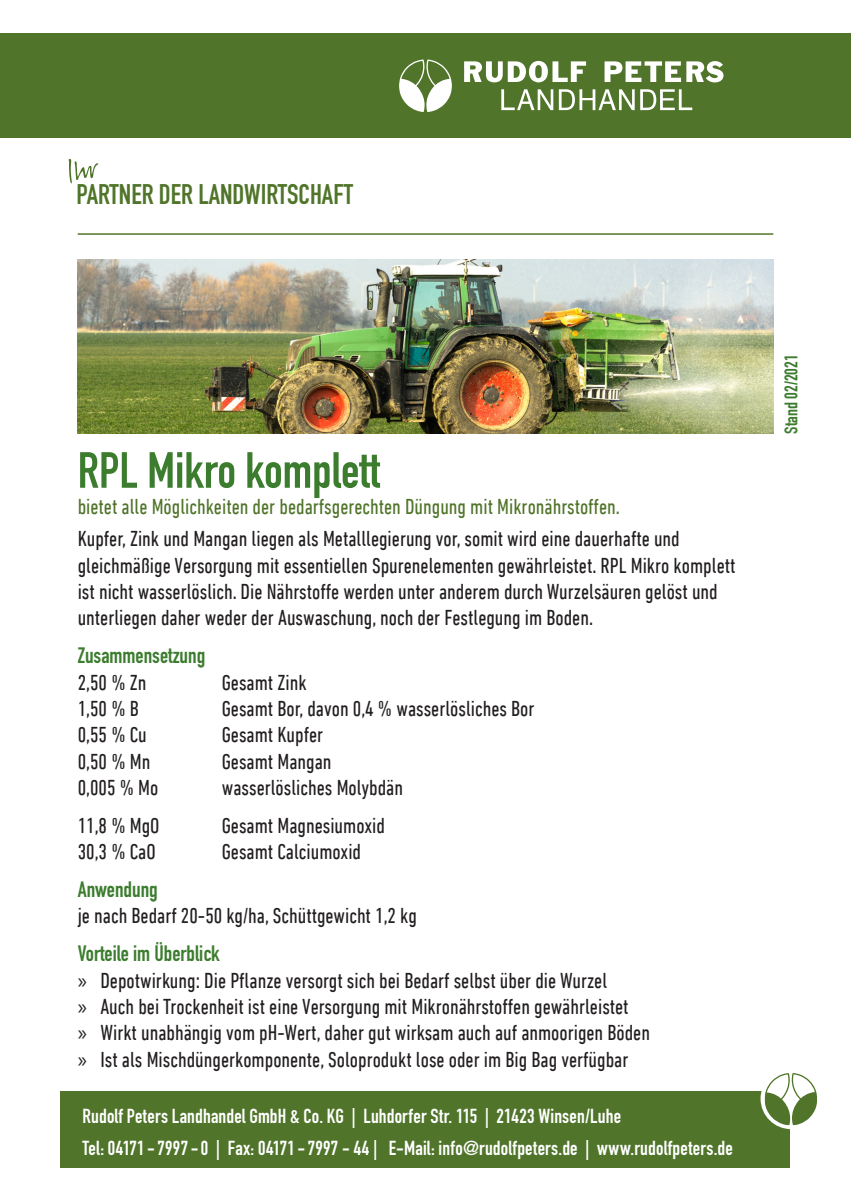
<style>
.page{position:relative;width:851px;height:1202px;background:#fff}
.page>*{position:absolute;margin:0;border:0;box-sizing:border-box;transform-origin:0 0}
.t1{font:50px "DIN Engschrift Std";color:#3c7c2e}
.t2{font:28px "DIN Engschrift Std";color:#50752a}
.t3{font:condensed 22px/26.4px "DIN Next LT Pro";color:#231f20}
.t4{font:condensed 22px "DIN Next LT Pro";color:#50752a}
.t5{font:22px "DIN Engschrift Std";color:#3c7c2e}
.t6{font:20px/32px "DIN Engschrift Std";letter-spacing:.01em;color:#fff}
.t7{font:18px "DIN Engschrift Std";color:#3c7c2e}
.s1{font-family:"Myriad Pro";font-stretch:normal}
</style>
<div class="page">
<div style="left:61px;top:1092px;width:728px;height:76px;background:#50752a"></div>
<div style="left:760px;top:1068px;width:61px;height:61px;background:#fff;border-radius:50%"></div>
<svg style="left:764px;top:1073px;width:53px;height:52px"></svg>
<div style="left:0;top:34px;width:850px;height:104px;background:#50752a"></div>
<svg style="left:399px;top:60px;width:53px;height:52px"></svg>
<svg style="left:464px;top:61px;width:122px;height:21px"></svg>
<svg style="left:501px;top:89px;width:133px;height:21px"></svg>
<svg style="left:640px;top:89px;width:52px;height:21px"></svg>
<svg style="left:604px;top:61px;width:119px;height:21px"></svg>
<svg style="left:68px;top:159px;width:30px;height:24px"></svg>
<hr style="left:78px;top:233px;width:695px;height:2px;background:#50752a">
<img style="left:78px;top:259px;width:695px;height:175px">
<p class="t2" style="left:76px;top:178px;width:278px">PARTNER DER LANDWIRTSCHAFT</p>
<h1 class="t1" style="left:78px;top:441px;width:303px">RPL Mikro komplett</h1>
<p class="t4" style="left:78px;top:494px;width:543px">bietet alle Möglichkeiten der bedarfsgerechten Düngung mit Mikronährstoffen.</p>
<p class="t3" style="left:78px;top:525px;width:659px">Kupfer, Zink und Mangan liegen als Metalllegierung vor, somit wird eine dauerhafte und gleichmäßige Versorgung mit essentiellen Spurenelementen gewährleistet. RPL Mikro komplett ist nicht wasserlöslich. Die Nährstoffe werden unter anderem durch Wurzelsäuren gelöst und unterliegen daher weder der Auswaschung, noch der Festlegung im Boden.</p>
<p class="t5" style="left:78px;top:643px;width:129px">Zusammensetzung</p>
<p class="t3" style="left:78px;top:669px;width:70px">2,50 % Zn</p>
<p class="t3" style="left:222px;top:669px;width:86px">Gesamt Zink</p>
<p class="t3" style="left:78px;top:695px;width:63px">1,50 % B</p>
<p class="t3" style="left:222px;top:695px;width:314px">Gesamt Bor, davon 0,4 % wasserlösliches Bor</p>
<p class="t3" style="left:78px;top:722px;width:71px">0,55 % Cu</p>
<p class="t3" style="left:222px;top:722px;width:103px">Gesamt Kupfer</p>
<p class="t3" style="left:78px;top:748px;width:74px">0,50 % Mn</p>
<p class="t3" style="left:222px;top:748px;width:111px">Gesamt Mangan</p>
<p class="t3" style="left:78px;top:774px;width:82px">0,005 % Mo</p>
<p class="t3" style="left:222px;top:774px;width:183px">wasserlösliches Molybdän</p>
<p class="t3" style="left:78px;top:812px;width:83px">11,8 % MgO</p>
<p class="t3" style="left:222px;top:812px;width:165px">Gesamt Magnesiumoxid</p>
<p class="t3" style="left:78px;top:838px;width:79px">30,3 % CaO</p>
<p class="t3" style="left:222px;top:838px;width:141px">Gesamt Calciumoxid</p>
<p class="t5" style="left:78px;top:876px;width:82px">Anwendung</p>
<p class="t3" style="left:78px;top:903px;width:340px">je nach Bedarf 20-50 kg/ha, Schüttgewicht 1,2 kg</p>
<p class="t5" style="left:78px;top:941px;width:144px">Vorteile im Überblick</p>
<p class="t3" style="left:78px;top:967px;width:573px"><span class="s1">»</span> Depotwirkung: Die Pflanze versorgt sich bei Bedarf selbst über die Wurzel<br><span class="s1">»</span> Auch bei Trockenheit ist eine Versorgung mit Mikronährstoffen gewährleistet<br><span class="s1">»</span> Wirkt unabhängig vom pH-Wert, daher gut wirksam auch auf anmoorigen Böden <span class="s1">»</span> Ist als Mischdüngerkomponente, Soloprodukt lose oder im Big Bag verfügbar</p>
<p class="t6" style="left:82px;top:1100px;width:651px">Rudolf Peters Landhandel GmbH &amp; Co. KG | Luhdorfer Str. 115 | 21423 Winsen/Luhe<br>Tel: 04171-7997-0 | Fax: 04171-7997 - 44 | E-Mail: info@rudolfpeters.de | www.rudolfpeters.de</p>
<p class="t7" style="left:780px;top:434px;width:81px;rotate:-90deg">Stand 02/2021</p>
</div>
